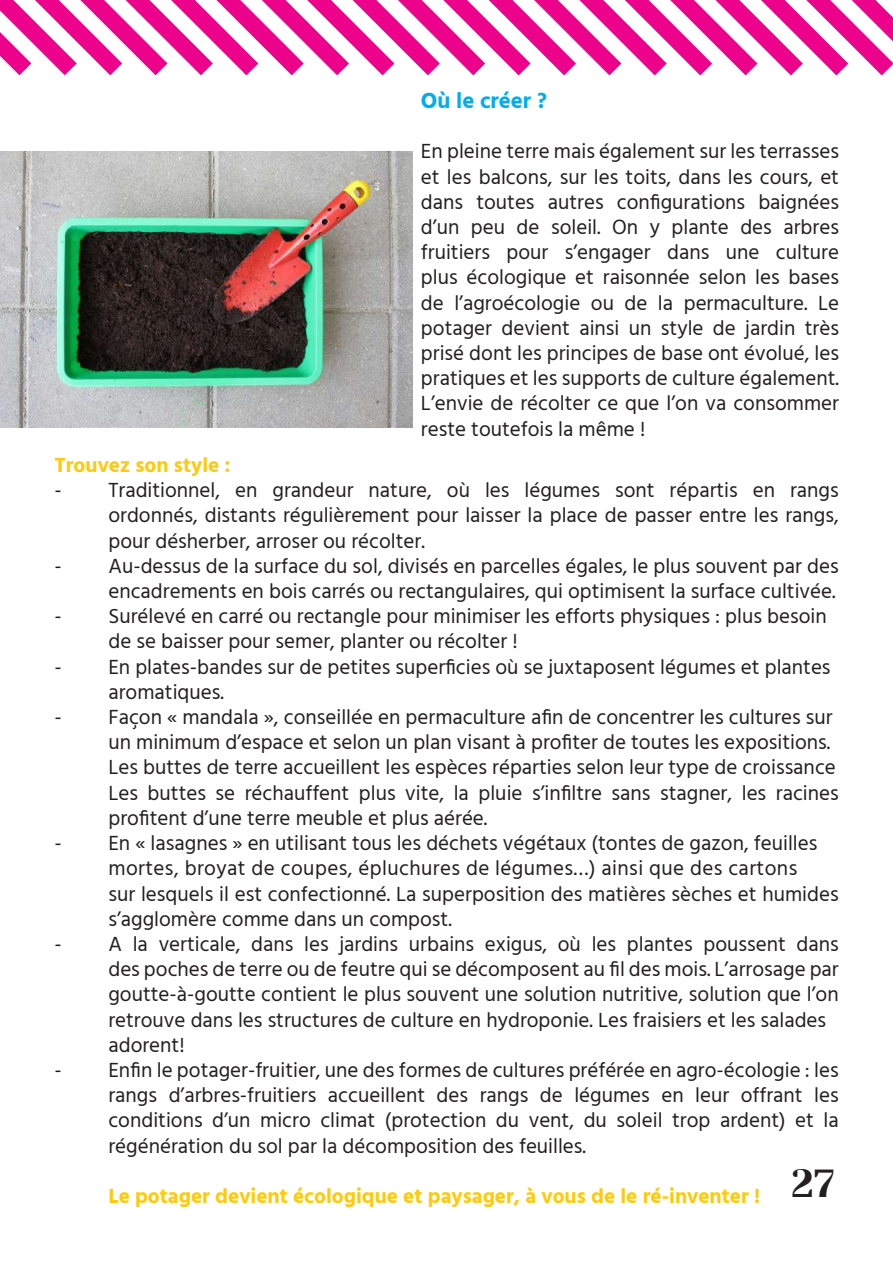
<style>
.page{position:relative;width:893px;height:1263px;background:#fff}
.page>*{position:absolute;margin:0;border:0;box-sizing:border-box;transform-origin:0 0}
.t1{font:700 22.5px "Hind Guntur";color:#00aeef}
.t2{font:21px/25.2px "Hind Guntur";color:#231f20}
.t3{font:700 21px "Hind Guntur";color:#feca0a}
</style>
<div class="page">
<svg style="left:0;top:0;width:893px;height:76px"></svg>
<img style="left:0;top:152px;width:412px;height:276px">
<p class="t1" style="left:421px;top:87px;width:128px">Où le créer ?</p>
<p class="t2" style="left:421px;top:139px;width:420px;text-align:justify">En pleine terre mais également sur les terrasses et les balcons, sur les toits, dans les cours, et dans toutes autres configurations baignées d’un peu de soleil. On y plante des arbres fruitiers pour s’engager dans une culture plus écologique et raisonnée selon les bases de l’agroécologie ou de la permaculture. Le potager devient ainsi un style de jardin très prisé dont les principes de base ont évolué, les pratiques et les supports de culture également.<br>L’envie de récolter ce que l’on va consommer reste toutefois la même !</p>
<p class="t3" style="left:54px;top:452px;width:178px">Trouvez son style :</p>
<p class="t2" style="left:108px;top:477px;width:732px;text-align:justify;text-indent:-54px">- Traditionnel, en grandeur nature, où les légumes sont répartis en rangs ordonnés, distants régulièrement pour laisser la place de passer entre les rangs, pour désherber, arroser ou récolter.</p>
<p class="t2" style="left:54px;top:553px;width:786px;text-align:right">- Au-dessus de la surface du sol, divisés en parcelles égales, le plus souvent par des encadrements en bois carrés ou rectangulaires, qui optimisent la surface cultivée.</p>
<p class="t2" style="left:108px;top:603px;width:720px;text-indent:-54px">- Surélevé en carré ou rectangle pour minimiser les efforts physiques : plus besoin de se baisser pour semer, planter ou récolter !</p>
<p class="t2" style="left:108px;top:654px;width:724px;text-indent:-54px">- En plates-bandes sur de petites superficies où se juxtaposent légumes et plantes aromatiques.</p>
<p class="t2" style="left:108px;top:704px;width:732px;text-indent:-54px">- Façon « mandala », conseillée en permaculture afin de concentrer les cultures sur un minimum d’espace et selon un plan visant à profiter de toutes les expositions.<br>Les buttes de terre accueillent les espèces réparties selon leur type de croissance Les buttes se réchauffent plus vite, la pluie s’infiltre sans stagner, les racines profitent d’une terre meuble et plus aérée.</p>
<p class="t2" style="left:108px;top:830px;width:732px;text-indent:-54px">- En « lasagnes » en utilisant tous les déchets végétaux (tontes de gazon, feuilles mortes, broyat de coupes, épluchures de légumes…) ainsi que des cartons<br>sur lesquels il est confectionné. La superposition des matières sèches et humides s’agglomère comme dans un compost.</p>
<p class="t2" style="left:108px;top:931px;width:732px;text-indent:-54px">- A la verticale, dans les jardins urbains exigus, où les plantes poussent dans des poches de terre ou de feutre qui se décomposent au fil des mois. L’arrosage par goutte-à-goutte contient le plus souvent une solution nutritive, solution que l’on retrouve dans les structures de culture en hydroponie. Les fraisiers et les salades adorent!</p>
<p class="t2" style="left:108px;top:1057px;width:732px;text-align:justify;text-indent:-54px">- Enfin le potager-fruitier, une des formes de cultures préférée en agro-écologie : les rangs d’arbres-fruitiers accueillent des rangs de légumes en leur offrant les conditions d’un micro climat (protection du vent, du soleil trop ardent) et la régénération du sol par la décomposition des feuilles.</p>
<p class="t3" style="left:108px;top:1183px;width:728px">Le potager devient écologique et paysager, à vous de le ré-inventer ! <sup>27</sup></p>
</div>
